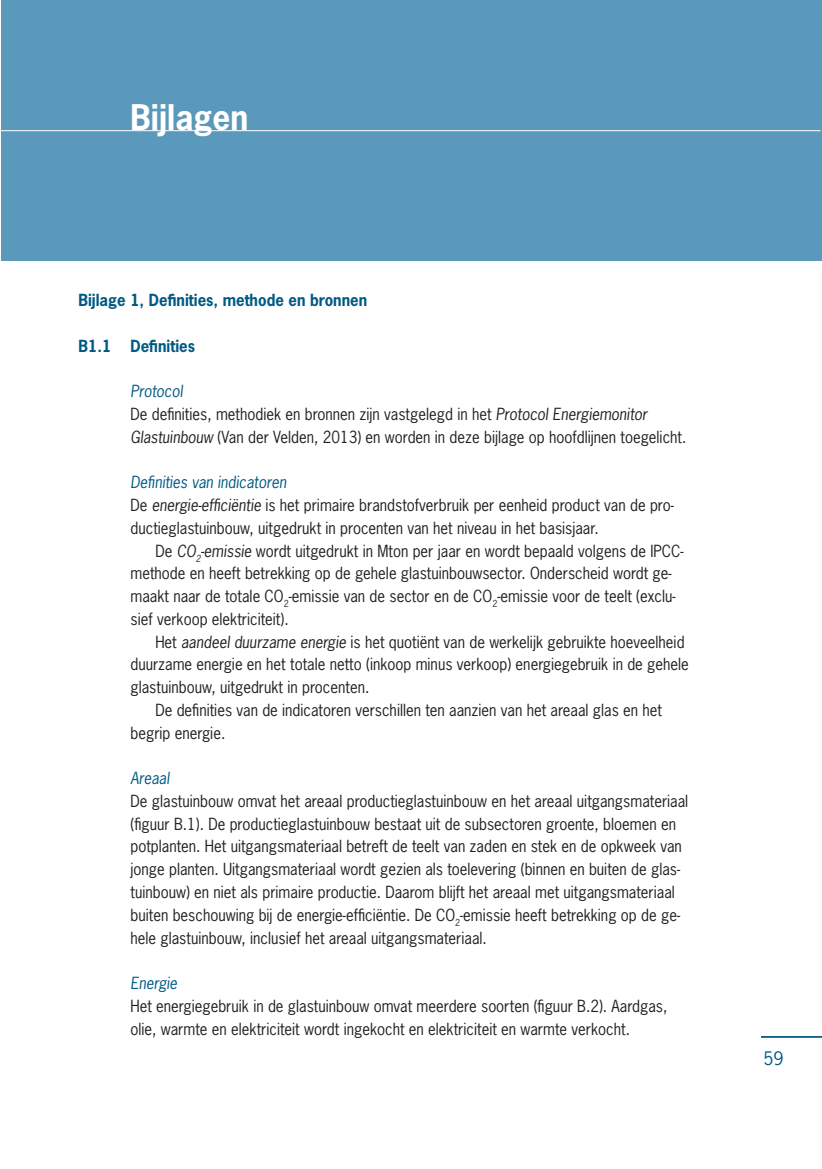
<style>
.page{position:relative;width:822px;height:1169px;background:#fff}
.page>*{position:absolute;margin:0;border:0;box-sizing:border-box;transform-origin:0 0}
.t1{font:700 33.25px "News Gothic Std";color:#fff;scale:.95 1}
.t2{font:17.5px "News Gothic Std";color:#005983}
.t3{font:15.75px/22.8px "News Gothic Std";color:#231f20;scale:.95 1}
.t4{font:700 15.75px "News Gothic Std";color:#005983;scale:.95 1}
.t5{font:italic 15.75px "News Gothic Std";color:#005983;scale:.95 1}
.s1{font-style:italic;color:#005983}
.s2{font-style:italic}
</style>
<div class="page">
<div style="left:1px;top:0;width:820px;height:260px;background:#5a99bb"></div>
<hr style="left:760px;top:1036px;width:61px;height:1px;background:#005983">
<hr style="left:0;top:130px;width:820px;height:1px;background:#fff">
<h1 class="t1" style="left:130px;top:96px;width:125px">Bijlagen</h1>
<p class="t4" style="left:78px;top:290px;width:305px">Bijlage 1, Definities, methode en bronnen</p>
<p class="t4" style="left:78px;top:335px;width:124px">B1.1 Definities</p>
<p class="t3" style="left:130px;top:380px;width:586px"><span class="s1">Protocol<br></span>De definities, methodiek en bronnen zijn vastgelegd in het <span class="s2">Protocol Energiemonitor<br>Glastuinbouw</span> (Van der Velden, 2013) en worden in deze bijlage op hoofdlijnen toegelicht.</p>
<p class="t3" style="left:130px;top:471px;width:573px"><span class="s1">Definities van indicatoren<br></span>De <span class="s2">energie-efficiëntie</span> is het primaire brandstofverbruik per eenheid product van de pro&shy;ductieglastuinbouw, uitgedrukt in procenten van het niveau in het basisjaar.</p>
<p class="t3" style="left:130px;top:539px;width:583px;text-indent:25px">De <span class="s2">CO</span><sub>2</sub><span class="s2">-emissie</span> wordt uitgedrukt in Mton per jaar en wordt bepaald volgens de IPCC&shy;methode en heeft betrekking op de gehele glastuinbouwsector. Onderscheid wordt ge&shy;maakt naar de totale CO<sub>2</sub>-emissie van de sector en de CO<sub>2</sub>-emissie voor de teelt (exclu&shy;sief verkoop elektriciteit).</p>
<p class="t3" style="left:155px;top:630px;width:558px">Het <span class="s2">aandeel duurzame energie</span> is het quotiënt van de werkelijk gebruikte hoeveelheid</p>
<p class="t3" style="left:130px;top:653px;width:589px">duurzame energie en het totale netto (inkoop minus verkoop) energiegebruik in de gehele</p>
<p class="t3" style="left:130px;top:676px;width:253px">glastuinbouw, uitgedrukt in procenten.</p>
<p class="t3" style="left:155px;top:698px;width:535px">De definities van de indicatoren verschillen ten aanzien van het areaal glas en het</p>
<p class="t3" style="left:130px;top:721px;width:101px">begrip energie.</p>
<p class="t5" style="left:130px;top:768px;width:42px">Areaal</p>
<p class="t3" style="left:130px;top:789px;width:588px">De glastuinbouw omvat het areaal productieglastuinbouw en het areaal uitgangsmateriaal (figuur B.1). De productieglastuinbouw bestaat uit de subsectoren groente, bloemen en potplanten. Het uitgangsmateriaal betreft de teelt van zaden en stek en de opkweek van jonge planten. Uitgangsmateriaal wordt gezien als toelevering (binnen en buiten de glas&shy;tuinbouw) en niet als primaire productie. Daarom blijft het areaal met uitgangsmateriaal buiten beschouwing bij de energie-efficiëntie. De CO<sub>2</sub>-emissie heeft betrekking op de ge&shy;hele glastuinbouw, inclusief het areaal uitgangsmateriaal.</p>
<p class="t5" style="left:130px;top:973px;width:51px">Energie</p>
<p class="t3" style="left:130px;top:994px;width:566px">Het energiegebruik in de glastuinbouw omvat meerdere soorten (figuur B.2). Aardgas, olie, warmte en elektriciteit wordt ingekocht en elektriciteit en warmte verkocht.</p>
<p class="t2" style="left:763px;top:1046px;width:22px">59</p>
</div>
